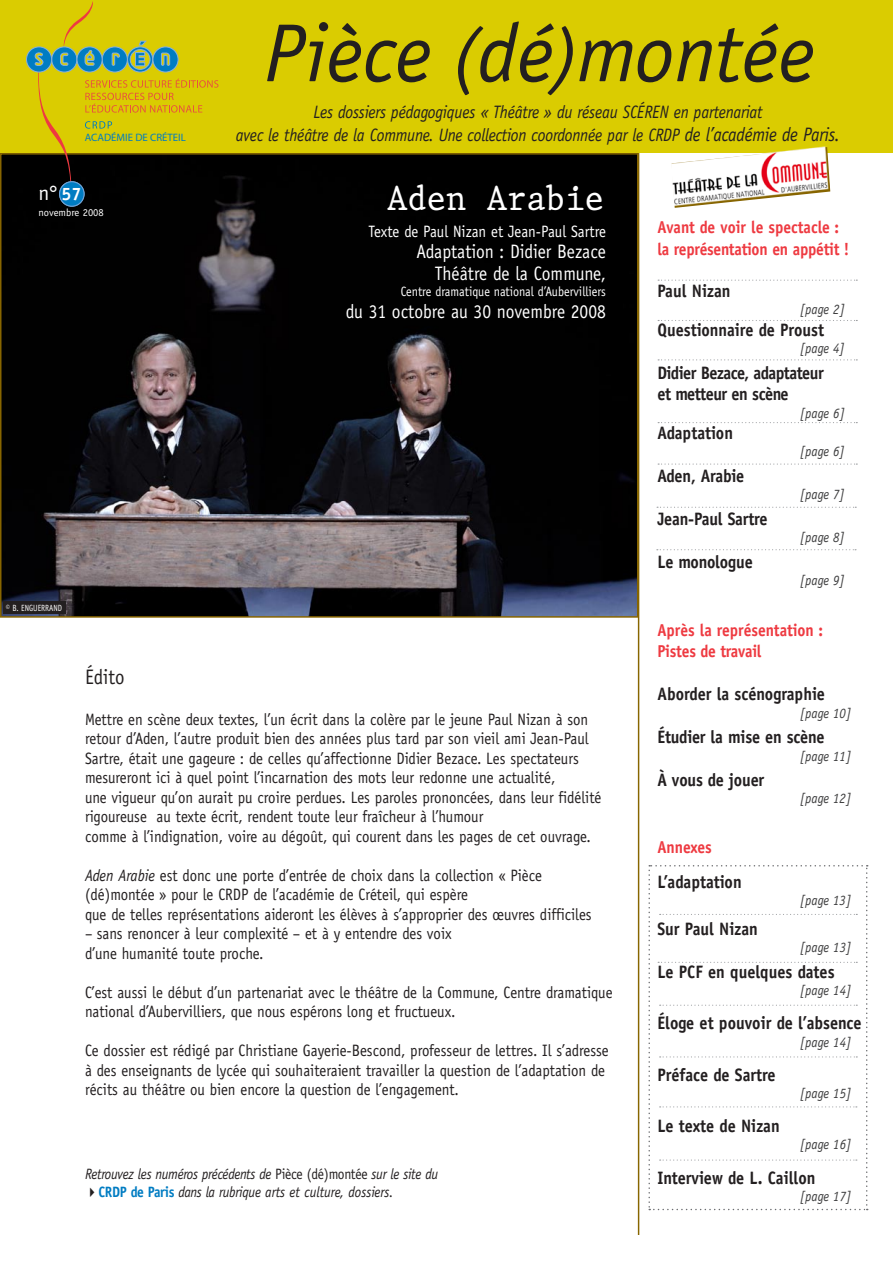
<style>
.page{position:relative;width:893px;height:1263px;background:#fff}
.page>*{position:absolute;margin:0;border:0;box-sizing:border-box;transform-origin:0 0}
.t1{font:italic 82.5px "Officina Sans LT";color:#231f20}
.t2{font:36px "King";color:#fff;scale:.9 1}
.t3{font:21px "Officina Sans LT";color:#231f20;scale:.9 1}
.t4{font:21px "Officina Sans LT";color:#fff}
.t5{font:19.5px/21.8px "Officina Sans";color:#fff;text-align:right;scale:.9 1}
.t6{font:700 18px "Officina Sans LT";letter-spacing:-.005em;color:#231f20;scale:.9 1}
.t7{font:italic 18px/23.7px "Officina Sans LT";letter-spacing:-.01em;color:#231f20;text-align:center;scale:.9 1}
.t8{font:700 18px/21.6px "Officina Sans LT";letter-spacing:-.03em;color:#231f20;scale:.9 1}
.t9{font:700 17.25px/21.6px "Officina Sans LT";letter-spacing:-.015em;color:#ee3a41;scale:.9 1}
.t10{font:16.5px/19.5px "Officina Sans LT";color:#231f20;scale:.9 1}
.t11{font:16.5px "Officina Sans";color:#fff;scale:.9 1}
.t12{font:italic 15px "Officina Sans LT";letter-spacing:-.02em;color:#231f20;scale:.9 1}
.t13{font:italic 14.25px "Officina Sans LT";color:#3e3e3f;scale:.9 1}
.t14{font:13.5px "Officina Sans";color:#fff;scale:.9 1}
.t15{font:10.8px "Myriad";color:#007cc2}
.t16{font:10.5px "Officina Sans LT";color:#fff}
.t17{font:9px "Officina Sans LT";color:#fff;scale:.85 1}
.s1{font-size:72px}
.s2{font-size:19.5px}
.s3{font-weight:700;font-size:18px}
.s4{font-style:italic}
.s5{font-style:normal}
.s6{font-weight:700;font-style:normal;color:#007cc2}
</style>
<div class="page">
<img style="left:637px;top:153px;width:21px;height:1082px">
<img style="left:3px;top:156px;width:632px;height:459px">
<div style="left:0;top:153px;width:638px;height:465px;border:2px solid #876500"></div>
<div style="left:0;top:0;width:893px;height:153px;background:#dacc01"></div>
<svg style="left:658px;top:422px;width:199px;height:1px"></svg>
<svg style="left:657px;top:507px;width:199px;height:1px"></svg>
<svg style="left:657px;top:549px;width:199px;height:1px"></svg>
<svg style="left:658px;top:320px;width:199px;height:1px"></svg>
<svg style="left:658px;top:280px;width:199px;height:1px"></svg>
<svg style="left:658px;top:463px;width:199px;height:2px"></svg>
<svg style="left:658px;top:359px;width:199px;height:1px"></svg>
<div style="left:60px;top:182px;width:24px;height:24px;background:#007cc2;border-radius:50%"></div>
<div style="left:59px;top:181px;width:26px;height:26px;border:1px solid #70a3d6;border-radius:50%"></div>
<svg style="left:26px;top:1px;width:192px;height:192px"></svg>
<img style="left:671px;top:146px;width:158px;height:62px">
<svg style="left:648px;top:865px;width:220px;height:345px"></svg>
<div style="left:3px;top:602px;width:63px;height:12px;background:#231f20"></div>
<p class="t15" style="left:85px;top:132px;width:102px">ACADÉMIE DE CRÉTEIL</p>
<h1 class="t1" style="left:264px;top:5px;width:553px">Pièce <span class="s1">(</span>dé<span class="s1">)</span>montée</h1>
<p class="t7" style="left:236px;top:100px;width:673px">Les dossiers pédagogiques « Théâtre » du réseau SCÉREN en partenariat<br>avec le théâtre de la Commune. Une collection coordonnée par le CRDP <span class="s2">de l’académie de Paris.</span></p>
<p class="t4" style="left:39px;top:181px;width:45px">n° <span class="s3">57</span></p>
<h2 class="t2" style="left:388px;top:176px;width:242px">Aden Arabie</h2>
<p class="t11" style="left:368px;top:221px;width:265px">Texte de Paul Nizan et Jean-Paul Sartre</p>
<p class="t5" style="left:416px;top:241px;width:212px">Adaptation : Didier Bezace<br>Théâtre de la Commune,</p>
<p class="t14" style="left:401px;top:284px;width:230px">Centre dramatique national d’Aubervilliers</p>
<p class="t5" style="left:346px;top:301px;width:291px">du 31 octobre au 30 novembre 2008</p>
<p class="t16" style="left:39px;top:206px;width:67px">novembre 2008</p>
<p class="t17" style="left:6px;top:603px;width:68px">© B. ENGUERRAND</p>
<p class="t3" style="left:85px;top:664px;width:45px">édito</p>
<p class="t10" style="left:85px;top:709px;width:575px">Mettre en scène deux textes, l’un écrit dans la colère par le jeune Paul Nizan à son retour d’Aden, l’autre produit bien des années plus tard par son vieil ami Jean-Paul Sartre, était une gageure : de celles qu’affectionne Didier Bezace. Les spectateurs mesureront ici à quel point l’incarnation des mots leur redonne une actualité,<br>une vigueur qu’on aurait pu croire perdues. Les paroles prononcées, dans leur fidélité rigoureuse au texte écrit, rendent toute leur fraîcheur à l’humour<br>comme à l’indignation, voire au dégoût, qui courent dans les pages de cet ouvrage.</p>
<p class="t10" style="left:85px;top:865px;width:564px"><span class="s4">Aden Arabie</span> est donc une porte d’entrée de choix dans la collection « Pièce (dé)montée » pour le CRDP de l’académie de Créteil, qui espère<br>que de telles représentations aideront les élèves à s’approprier des œuvres difficiles</p>
<p class="t10" style="left:85px;top:924px;width:409px">– sans renoncer à leur complexité – et à y entendre des voix d’une humanité toute proche.</p>
<p class="t10" style="left:85px;top:982px;width:588px">C’est aussi le début d’un partenariat avec le théâtre de la Commune, Centre dramatique national d’Aubervilliers, que nous espérons long et fructueux.</p>
<p class="t10" style="left:85px;top:1041px;width:583px">Ce dossier est rédigé par Christiane Gayerie-Bescond, professeur de lettres. Il s’adresse à des enseignants de lycée qui souhaiteraient travailler la question de l’adaptation de récits au théâtre ou bien encore la question de l’engagement.</p>
<p class="t12" style="left:85px;top:1165px;width:394px">Retrouvez les numéros précédents de <span class="s5">Pièce (dé)montée</span> sur le site du</p>
<p class="t12" style="left:85px;top:1183px;width:344px">✔<span class="s6">CRDP de Paris</span> dans la rubrique arts et culture, dossiers.</p>
<p class="t9" style="left:657px;top:216px;width:215px">Avant de voir le spectacle : la représentation en appétit !</p>
<p class="t6" style="left:657px;top:280px;width:83px">Paul Nizan</p>
<p class="t13" style="left:800px;top:301px;width:52px">[page 2]</p>
<p class="t6" style="left:657px;top:319px;width:187px">Questionnaire de Proust</p>
<p class="t13" style="left:800px;top:340px;width:52px">[page 4]</p>
<p class="t8" style="left:657px;top:362px;width:186px">Didier Bezace, adaptateur et metteur en scène</p>
<p class="t13" style="left:800px;top:404px;width:52px">[page 6]</p>
<p class="t6" style="left:657px;top:422px;width:86px">Adaptation</p>
<p class="t13" style="left:800px;top:443px;width:52px">[page 6]</p>
<p class="t6" style="left:657px;top:465px;width:98px">Aden, Arabie</p>
<p class="t13" style="left:800px;top:486px;width:52px">[page 7]</p>
<p class="t6" style="left:657px;top:508px;width:124px">Jean-Paul Sartre</p>
<p class="t13" style="left:800px;top:529px;width:52px">[page 8]</p>
<p class="t6" style="left:657px;top:551px;width:107px">Le monologue</p>
<p class="t13" style="left:800px;top:572px;width:52px">[page 9]</p>
<p class="t9" style="left:657px;top:619px;width:186px">Après la représentation :<br>Pistes de travail</p>
<p class="t6" style="left:657px;top:683px;width:188px">Aborder la scénographie</p>
<p class="t13" style="left:800px;top:704px;width:59px">[page 10]</p>
<p class="t6" style="left:657px;top:726px;width:187px">Étudier la mise en scène</p>
<p class="t13" style="left:800px;top:747px;width:59px">[page 11]</p>
<p class="t6" style="left:657px;top:769px;width:120px">À vous de jouer</p>
<p class="t13" style="left:800px;top:790px;width:59px">[page 12]</p>
<p class="t9" style="left:657px;top:836px;width:62px">Annexes</p>
<p class="t6" style="left:657px;top:870px;width:95px">L’adaptation</p>
<p class="t13" style="left:800px;top:892px;width:59px">[page 13]</p>
<p class="t6" style="left:657px;top:918px;width:113px">Sur Paul Nizan</p>
<p class="t13" style="left:800px;top:939px;width:59px">[page 13]</p>
<p class="t6" style="left:657px;top:960px;width:198px">Le PCF en quelques dates</p>
<p class="t13" style="left:800px;top:982px;width:59px">[page 14]</p>
<p class="t6" style="left:657px;top:1012px;width:228px">Éloge et pouvoir de l’absence</p>
<p class="t13" style="left:800px;top:1033px;width:59px">[page 14]</p>
<p class="t6" style="left:657px;top:1063px;width:133px">Préface de Sartre</p>
<p class="t13" style="left:800px;top:1085px;width:59px">[page 15]</p>
<p class="t6" style="left:657px;top:1115px;width:137px">Le texte de Nizan</p>
<p class="t13" style="left:800px;top:1136px;width:59px">[page 16]</p>
<p class="t6" style="left:657px;top:1166px;width:177px">Interview de L. Caillon</p>
<p class="t13" style="left:800px;top:1188px;width:59px">[page 17]</p>
</div>
